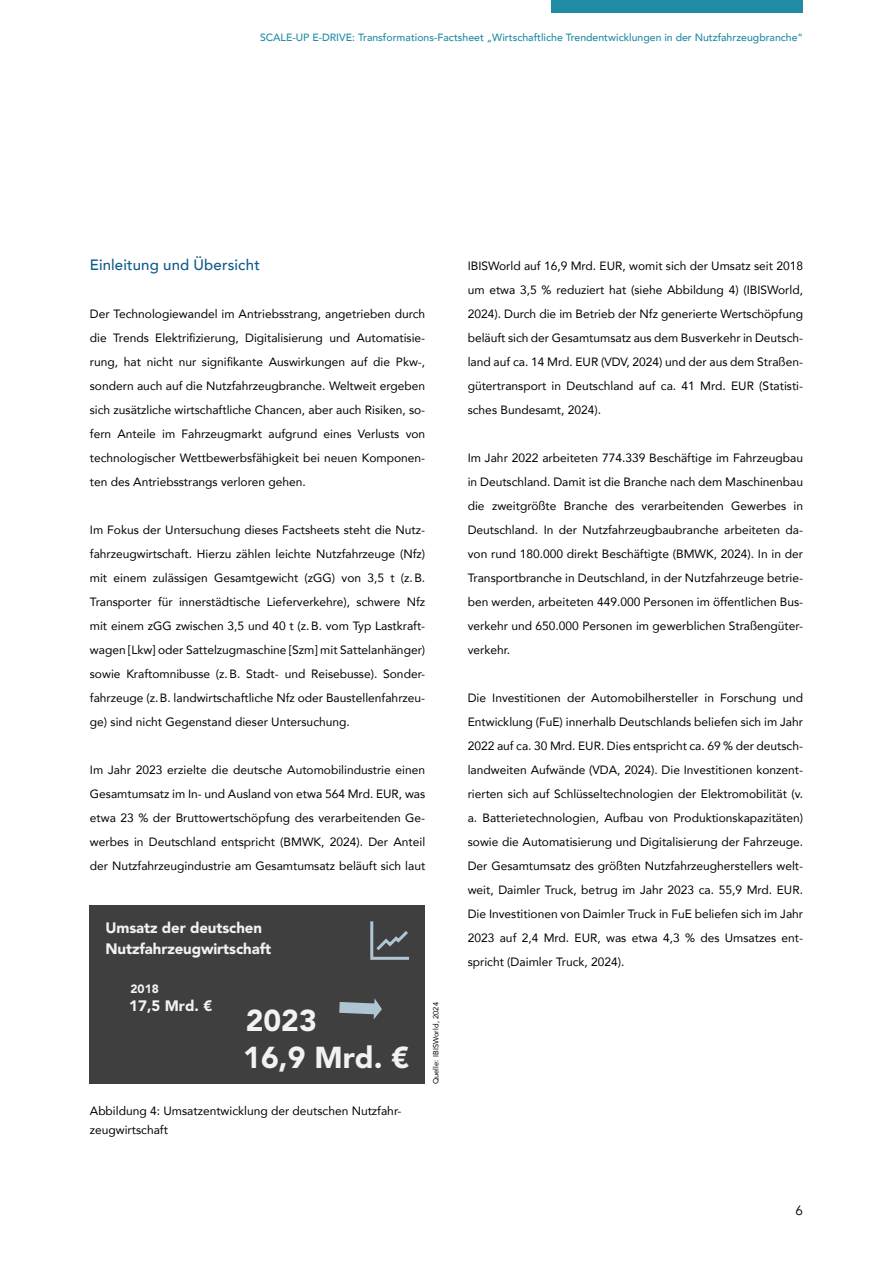
<style>
.page{position:relative;width:893px;height:1263px;background:#fff}
.page>*{position:absolute;margin:0;border:0;box-sizing:border-box;transform-origin:0 0}
.t1{font:900 30px/37.5px "Avenir";color:#f2f2f2}
.t2{font:900 15px/21px "Avenir";letter-spacing:-.005em;color:#f2f2f2}
.Innenteil_Subline{font:500 15px "Avenir";letter-spacing:.01em;color:#0f5b8b}
.t3{font:13.5px "Avenir";color:#000}
.Innenteil_Fließtext_ohne_Abstand{font:12px/24px "Avenir";color:#000;text-align:justify}
.t4{font:900 12px "Avenir";color:#f2f2f2}
.t5{font:500 10.5px "Avenir";color:#208ca4}
.t6{font:7.5px "Avenir";letter-spacing:.01em;color:#000}
</style>
<div class="page">
<div style="left:551px;top:0;width:252px;height:13px;background:#208ca4"></div>
<div style="left:90px;top:905px;width:335px;height:179px;background:#3f3f40"></div>
<svg style="left:339px;top:998px;width:43px;height:21px"></svg>
<svg style="left:370px;top:921px;width:39px;height:39px"></svg>
<p class="t5" style="left:260px;top:29px;width:545px">SCALE-UP E-DRIVE: Transformations-Factsheet „Wirtschaftliche Trendentwicklungen in der Nutzfahrzeugbranche“</p>
<h1 class="Innenteil_Subline" style="left:90px;top:252px;width:172px">Einleitung und Übersicht</h1>
<p class="Innenteil_Fließtext_ohne_Abstand" style="left:90px;top:301px;width:337px">Der Technologiewandel im Antriebsstrang, angetrieben durch die Trends Elektrifizierung, Digitalisierung und Automatisie&shy;rung, hat nicht nur signifikante Auswirkungen auf die Pkw-, sondern auch auf die Nutzfahrzeugbranche. Weltweit ergeben sich zusätzliche wirtschaftliche Chancen, aber auch Risiken, so&shy;fern Anteile im Fahrzeugmarkt aufgrund eines Verlusts von technologischer Wettbewerbsfähigkeit bei neuen Komponen&shy;ten des Antriebsstrangs verloren gehen.</p>
<p class="Innenteil_Fließtext_ohne_Abstand" style="left:90px;top:517px;width:337px">Im Fokus der Untersuchung dieses Factsheets steht die Nutz&shy;fahrzeugwirtschaft. Hierzu zählen leichte Nutzfahrzeuge (Nfz) mit einem zulässigen Gesamtgewicht (zGG) von 3,5 t (z.B.<br>Transporter für innerstädtische Lieferverkehre), schwere Nfz mit einem zGG zwischen 3,5 und 40 t (z.B. vom Typ Lastkraft&shy;wagen [Lkw] oder Sattelzugmaschine [Szm] mit Sattelanhänger) sowie Kraftomnibusse (z.B. Stadt- und Reisebusse). Sonder&shy;fahrzeuge (z.B. landwirtschaftliche Nfz oder Baustellenfahrzeu&shy;ge) sind nicht Gegenstand dieser Untersuchung.</p>
<p class="Innenteil_Fließtext_ohne_Abstand" style="left:90px;top:757px;width:337px">Im Jahr 2023 erzielte die deutsche Automobilindustrie einen Gesamtumsatz im In- und Ausland von etwa 564 Mrd. EUR, was etwa 23 % der Bruttowertschöpfung des verarbeitenden Ge&shy;werbes in Deutschland entspricht (BMWK, 2024). Der Anteil der Nutzfahrzeugindustrie am Gesamtumsatz beläuft sich laut</p>
<p class="t2" style="left:105px;top:916px;width:167px">Umsatz der deutschen<br>Nutzfahrzeugwirtschaft</p>
<p class="t4" style="left:130px;top:979px;width:30px">2018</p>
<p class="t2" style="left:129px;top:995px;width:84px">17,5 Mrd. €</p>
<p class="t1" style="left:243px;top:1000px;width:167px">2023<br>16,9 Mrd. €</p>
<p class="Innenteil_Fließtext_ohne_Abstand" style="left:90px;top:1100px;width:313px;line-height:19.5px">Abbildung 4: Umsatzentwicklung der deutschen Nutzfahr&shy;zeugwirtschaft</p>
<p class="t6" style="left:430px;top:1084px;width:84px;rotate:-90deg">Quelle: IBISWorld, 2024</p>
<p class="Innenteil_Fließtext_ohne_Abstand" style="left:468px;top:253px;width:337px">IBISWorld auf 16,9 Mrd. EUR, womit sich der Umsatz seit 2018 um etwa 3,5 % reduziert hat (siehe Abbildung 4) (IBISWorld, 2024). Durch die im Betrieb der Nfz generierte Wertschöpfung beläuft sich der Gesamtumsatz aus dem Busverkehr in Deutsch&shy;land auf ca. 14 Mrd. EUR (VDV, 2024) und der aus dem Straßen&shy;gütertransport in Deutschland auf ca. 41 Mrd. EUR (Statisti&shy;sches Bundesamt, 2024).</p>
<p class="Innenteil_Fließtext_ohne_Abstand" style="left:468px;top:445px;width:337px">Im Jahr 2022 arbeiteten 774.339 Beschäftige im Fahrzeugbau in Deutschland. Damit ist die Branche nach dem Maschinenbau die zweitgrößte Branche des verarbeitenden Gewerbes in Deutschland. In der Nutzfahrzeugbaubranche arbeiteten da&shy;von rund 180.000 direkt Beschäftigte (BMWK, 2024). In in der Transportbranche in Deutschland, in der Nutzfahrzeuge betrie&shy;ben werden, arbeiteten 449.000 Personen im öffentlichen Bus&shy;verkehr und 650.000 Personen im gewerblichen Straßengüter&shy;verkehr.</p>
<p class="Innenteil_Fließtext_ohne_Abstand" style="left:468px;top:685px;width:337px">Die Investitionen der Automobilhersteller in Forschung und Entwicklung (FuE) innerhalb Deutschlands beliefen sich im Jahr 2022 auf ca. 30 Mrd. EUR. Dies entspricht ca. 69 % der deutsch&shy;landweiten Aufwände (VDA, 2024). Die Investitionen konzent&shy;rierten sich auf Schlüsseltechnologien der Elektromobilität (v. a. Batterietechnologien, Aufbau von Produktionskapazitäten) sowie die Automatisierung und Digitalisierung der Fahrzeuge.<br>Der Gesamtumsatz des größten Nutzfahrzeugherstellers welt&shy;weit, Daimler Truck, betrug im Jahr 2023 ca. 55,9 Mrd. EUR.<br>Die Investitionen von Daimler Truck in FuE beliefen sich im Jahr 2023 auf 2,4 Mrd. EUR, was etwa 4,3 % des Umsatzes ent&shy;spricht (Daimler Truck, 2024).</p>
<p class="t3" style="left:796px;top:1202px;width:9px">6</p>
</div>
